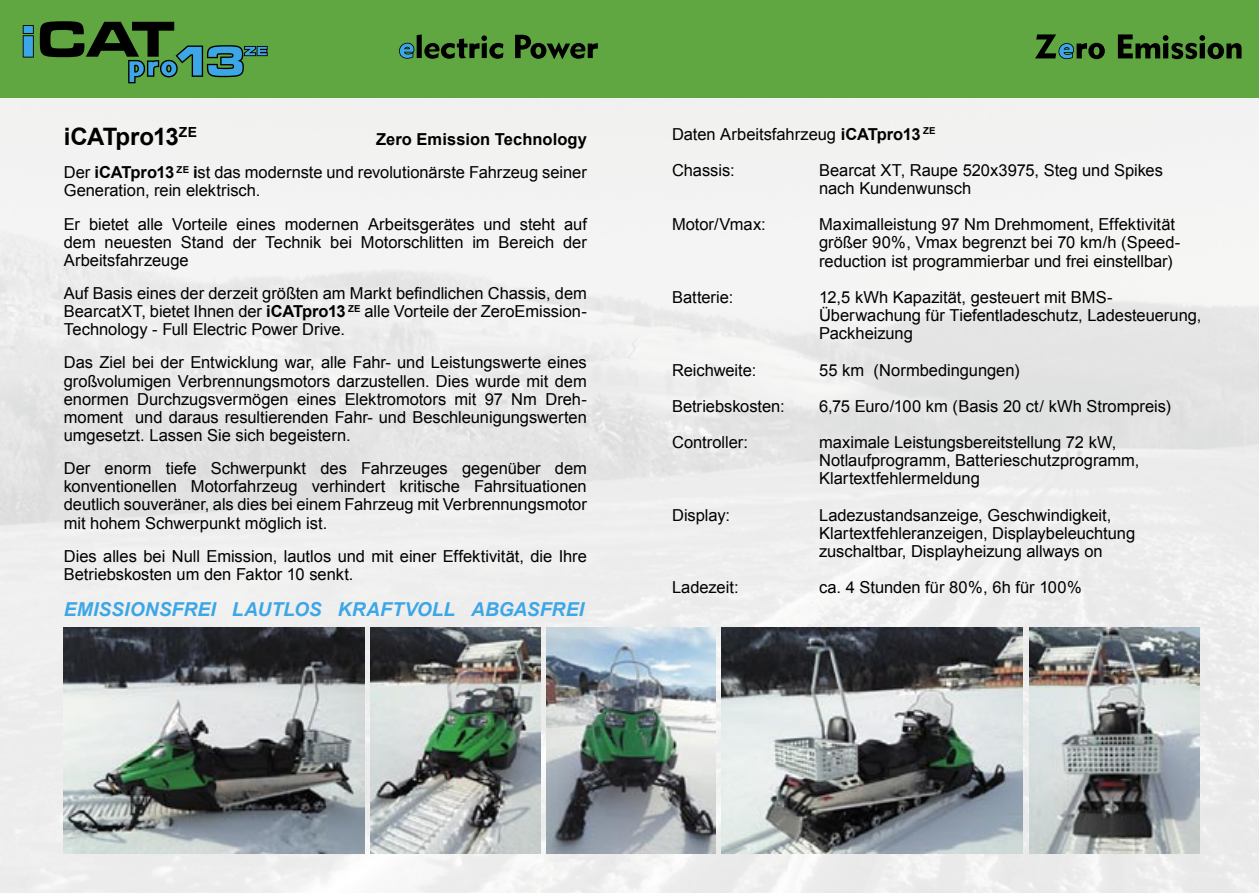
<style>
.page{position:relative;width:1259px;height:893px;background:#fff}
.page>*{position:absolute;margin:0;border:0;box-sizing:border-box;transform-origin:0 0}
.t1{font:700 24px "Arial";letter-spacing:-.03em;color:#000}
.t2{font:italic 700 19.2px "Arial";letter-spacing:.005em;color:#3ca6e6}
.t3{font:16.5px/18.1px "Arial";letter-spacing:-.005em;color:#000}
.s1{font-weight:700}
</style>
<div class="page">
<img style="left:0;top:98px;width:1259px;height:795px">
<div style="left:625px;top:0;width:634px;height:98px;background:#60a742"></div>
<img style="left:1030px;top:628px;width:169px;height:225px">
<img style="left:64px;top:628px;width:300px;height:225px">
<img style="left:721px;top:628px;width:301px;height:225px">
<img style="left:370px;top:628px;width:170px;height:225px">
<img style="left:546px;top:628px;width:170px;height:225px">
<svg style="left:1118px;top:34px;width:123px;height:25px"></svg>
<svg style="left:1035px;top:34px;width:69px;height:25px"></svg>
<div style="left:0;top:0;width:638px;height:98px;background:#60a742"></div>
<svg style="left:23px;top:25px;width:11px;height:33px"></svg>
<svg style="left:40px;top:21px;width:228px;height:62px"></svg>
<svg style="left:515px;top:35px;width:83px;height:24px"></svg>
<svg style="left:399px;top:34px;width:104px;height:25px"></svg>
<h1 class="t1" style="left:64px;top:123px;width:135px">iCATpro13<sup>ZE</sup></h1>
<p class="t3" style="left:64px;top:123px;width:524px;line-height:33.2px;text-align:right"><span class="s1">Zero Emission Technology<br></span>Der <span class="s1">iCATpro13</span> <sup>ZE</sup> <span class="s1">i</span>st das modernste und revolutionärste Fahrzeug seiner</p>
<p class="t3" style="left:64px;top:174px;width:524px;line-height:33.2px">Generation, rein elektrisch.<br>Er bietet alle Vorteile eines modernen Arbeitsgerätes und steht auf</p>
<p class="t3" style="left:64px;top:233px;width:524px">dem neuesten Stand der Technik bei Motorschlitten im Bereich der<br>Arbeitsfahrzeuge</p>
<p class="t3" style="left:64px;top:284px;width:524px;text-align:justify">Auf Basis eines der derzeit größten am Markt befindlichen Chassis, dem BearcatXT, bietet Ihnen der <span class="s1">iCATpro13</span> <sup>ZE</sup> alle Vorteile der ZeroEmission-Technology - Full Electric Power Drive.</p>
<p class="t3" style="left:64px;top:354px;width:524px;text-align:justify">Das Ziel bei der Entwicklung war, alle Fahr- und Leistungswerte eines großvolumigen Verbrennungsmotors darzustellen. Dies wurde mit dem enormen Durchzugsvermögen eines Elektromotors mit 97 Nm Dreh&shy;moment und daraus resultierenden Fahr- und Beschleunigungswerten umgesetzt. Lassen Sie sich begeistern.</p>
<p class="t3" style="left:64px;top:459px;width:524px;text-align:justify">Der enorm tiefe Schwerpunkt des Fahrzeuges gegenüber dem konventionellen Motorfahrzeug verhindert kritische Fahrsituationen deutlich souveräner, als dies bei einem Fahrzeug mit Verbrennungsmotor mit hohem Schwerpunkt möglich ist.</p>
<p class="t3" style="left:64px;top:547px;width:524px">Dies alles bei Null Emission, lautlos und mit einer Effektivität, die Ihre<br>Betriebskosten um den Faktor 10 senkt.</p>
<p class="t2" style="left:64px;top:598px;width:522px">EMISSIONSFREI LAUTLOS KRAFTVOLL ABGASFREI</p>
<p class="t3" style="left:672px;top:125px;width:265px">Daten Arbeitsfahrzeug <span class="s1">iCATpro13</span> <sup>ZE</sup></p>
<p class="t3" style="left:672px;top:161px;width:64px">Chassis:</p>
<p class="t3" style="left:819px;top:161px;width:345px">Bearcat XT, Raupe 520x3975, Steg und Spikes nach Kundenwunsch</p>
<p class="t3" style="left:672px;top:215px;width:95px">Motor/Vmax:</p>
<p class="t3" style="left:819px;top:215px;width:363px">Maximalleistung 97 Nm Drehmoment, Effektivität größer 90%, Vmax begrenzt bei 70 km/h (Speed&shy;reduction ist programmierbar und frei einstellbar)</p>
<p class="t3" style="left:672px;top:288px;width:63px">Batterie:</p>
<p class="t3" style="left:819px;top:288px;width:384px">12,5 kWh Kapazität, gesteuert mit BMS-<br>Überwachung für Tiefentladeschutz, Ladesteuerung,<br>Packheizung</p>
<p class="t3" style="left:672px;top:361px;width:86px">Reichweite:</p>
<p class="t3" style="left:819px;top:361px;width:202px">55 km (Normbedingungen)</p>
<p class="t3" style="left:672px;top:397px;width:114px">Betriebskosten:</p>
<p class="t3" style="left:819px;top:397px;width:353px">6,75 Euro/100 km (Basis 20 ct/ kWh Strompreis)</p>
<p class="t3" style="left:672px;top:433px;width:77px">Controller:</p>
<p class="t3" style="left:819px;top:433px;width:322px">maximale Leistungsbereitstellung 72 kW,<br>Notlaufprogramm, Batterieschutzprogramm,<br>Klartextfehlermeldung</p>
<p class="t3" style="left:672px;top:506px;width:60px">Display:</p>
<p class="t3" style="left:819px;top:506px;width:318px">Ladezustandsanzeige, Geschwindigkeit,<br>Klartextfehleranzeigen, Displaybeleuchtung zuschaltbar, Displayheizung allways on</p>
<p class="t3" style="left:672px;top:578px;width:68px">Ladezeit:</p>
<p class="t3" style="left:819px;top:578px;width:264px">ca. 4 Stunden für 80%, 6h für 100%</p>
</div>
